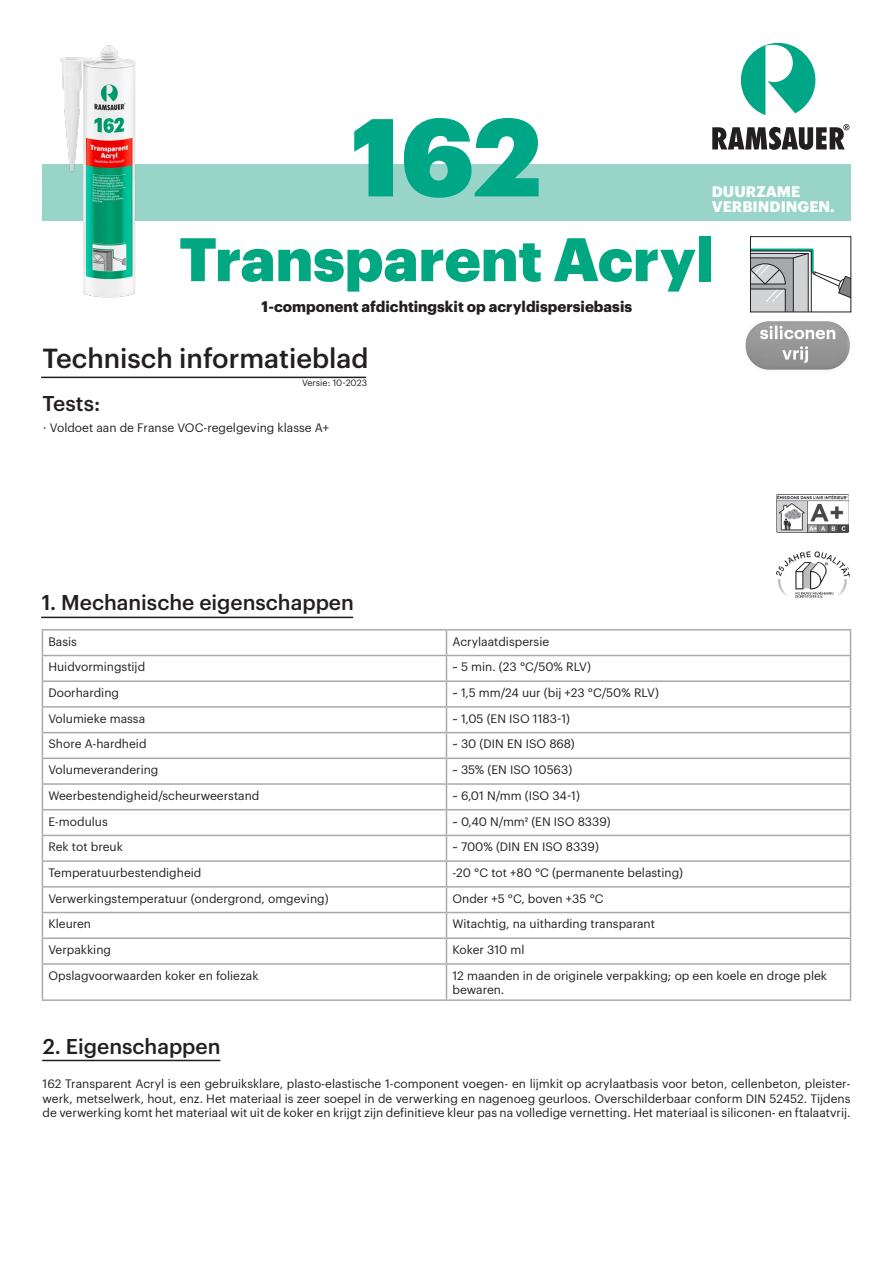
<style>
.page{position:relative;width:893px;height:1263px;background:#fff}
.page>*{position:absolute;margin:0;border:0;box-sizing:border-box;transform-origin:0 0}
.t1{font:900 108px "Graphik";color:#00a786}
.t2{font:900 60px "Graphik";color:#00a780}
.t3{font:500 27px "Graphik";color:#231f20}
.t4{font:500 21px "Graphik";color:#231f20}
.t5{font:700 15px "Graphik";color:#231f20}
.t6{font:700 15px "Graphik";color:#fff}
.t7{font:12px/14.4px "Graphik";color:#231f20}
.t8{font:9px "Graphik";color:#231f20}
</style>
<div class="page">
<div style="left:43px;top:164px;width:808px;height:57px;background:#98d4c8"></div>
<hr style="left:41px;top:377px;width:325px;height:1px;background:#231f20">
<hr style="left:42px;top:629px;width:404px;height:1px;background:#a8a9ad">
<hr style="left:446px;top:629px;width:405px;height:1px;background:#a8a9ad">
<hr style="left:42px;top:655px;width:404px;height:1px;background:#a8a9ad">
<hr style="left:446px;top:655px;width:405px;height:1px;background:#a8a9ad">
<hr style="left:42px;top:680px;width:404px;height:2px;background:#a8a9ad">
<hr style="left:446px;top:680px;width:405px;height:2px;background:#a8a9ad">
<hr style="left:42px;top:706px;width:404px;height:2px;background:#a8a9ad">
<hr style="left:446px;top:706px;width:405px;height:2px;background:#a8a9ad">
<hr style="left:42px;top:732px;width:404px;height:1px;background:#a8a9ad">
<hr style="left:446px;top:732px;width:405px;height:1px;background:#a8a9ad">
<hr style="left:42px;top:757px;width:404px;height:2px;background:#a8a9ad">
<hr style="left:446px;top:757px;width:405px;height:2px;background:#a8a9ad">
<hr style="left:42px;top:783px;width:404px;height:2px;background:#a8a9ad">
<hr style="left:446px;top:783px;width:405px;height:2px;background:#a8a9ad">
<hr style="left:42px;top:809px;width:404px;height:1px;background:#a8a9ad">
<hr style="left:446px;top:809px;width:405px;height:1px;background:#a8a9ad">
<hr style="left:42px;top:835px;width:404px;height:1px;background:#a8a9ad">
<hr style="left:446px;top:835px;width:405px;height:1px;background:#a8a9ad">
<hr style="left:42px;top:860px;width:404px;height:2px;background:#a8a9ad">
<hr style="left:446px;top:860px;width:405px;height:2px;background:#a8a9ad">
<hr style="left:42px;top:886px;width:404px;height:1px;background:#a8a9ad">
<hr style="left:446px;top:886px;width:405px;height:1px;background:#a8a9ad">
<hr style="left:42px;top:912px;width:404px;height:1px;background:#a8a9ad">
<hr style="left:446px;top:912px;width:405px;height:1px;background:#a8a9ad">
<hr style="left:42px;top:937px;width:404px;height:2px;background:#a8a9ad">
<svg style="left:42px;top:630px;width:1px;height:333px"></svg>
<hr style="left:446px;top:937px;width:405px;height:2px;background:#a8a9ad">
<svg style="left:446px;top:630px;width:1px;height:333px"></svg>
<svg style="left:850px;top:630px;width:1px;height:333px"></svg>
<hr style="left:42px;top:963px;width:404px;height:2px;background:#a8a9ad">
<hr style="left:42px;top:965px;width:1px;height:34px;background:#a8a9ad">
<hr style="left:446px;top:963px;width:405px;height:2px;background:#a8a9ad">
<hr style="left:446px;top:965px;width:1px;height:34px;background:#a8a9ad">
<hr style="left:850px;top:965px;width:1px;height:34px;background:#a8a9ad">
<hr style="left:42px;top:999px;width:404px;height:2px;background:#a8a9ad">
<hr style="left:446px;top:999px;width:405px;height:2px;background:#a8a9ad">
<hr style="left:42px;top:1060px;width:178px;height:1px;background:#231f20">
<hr style="left:41px;top:617px;width:312px;height:1px;background:#231f20">
<img style="left:42px;top:45px;width:94px;height:253px">
<svg style="left:712px;top:124px;width:137px;height:26px"></svg>
<svg style="left:741px;top:43px;width:75px;height:72px"></svg>
<svg style="left:752px;top:248px;width:97px;height:62px"></svg>
<div style="left:750px;top:236px;width:101px;height:76px;border:1px solid #231f20"></div>
<img style="left:777px;top:495px;width:72px;height:37px">
<img style="left:777px;top:552px;width:72px;height:46px">
<img style="left:745px;top:321px;width:105px;height:49px">
<p class="t1" style="left:351px;top:73px;width:192px">162</p>
<p class="t2" style="left:179px;top:213px;width:536px">Transparent Acryl</p>
<p class="t6" style="left:712px;top:180px;width:90px">DUURZAME</p>
<p class="t6" style="left:712px;top:195px;width:124px">VERBINDINGEN.</p>
<p class="t5" style="left:262px;top:295px;width:372px">1-component afdichtingskit op acryldispersiebasis</p>
<p class="t3" style="left:43px;top:338px;width:328px">Technisch informatieblad</p>
<p class="t4" style="left:43px;top:387px;width:59px">Tests:</p>
<p class="t8" style="left:302px;top:376px;width:67px">Versie: 10-2023</p>
<p class="t7" style="left:43px;top:420px;width:287px">· Voldoet aan de Franse VOC-regelgeving klasse A+</p>
<p class="t4" style="left:42px;top:587px;width:314px">1. Mechanische eigenschappen</p>
<p class="t7" style="left:48px;top:633px;width:30px">Basis</p>
<p class="t7" style="left:452px;top:633px;width:98px">Acrylaatdispersie</p>
<p class="t7" style="left:48px;top:659px;width:98px">Huidvormingstijd</p>
<p class="t7" style="left:452px;top:659px;width:140px">~ 5 min. (23 °C/50% RLV)</p>
<p class="t7" style="left:48px;top:684px;width:72px">Doorharding</p>
<p class="t7" style="left:452px;top:684px;width:208px">~ 1,5 mm/24 uur (bij +23 °C/50% RLV)</p>
<p class="t7" style="left:48px;top:710px;width:98px">Volumieke massa</p>
<p class="t7" style="left:452px;top:710px;width:119px">~ 1,05 (EN ISO 1183-1)</p>
<p class="t7" style="left:48px;top:736px;width:100px">Shore A-hardheid</p>
<p class="t7" style="left:452px;top:736px;width:124px">~ 30 (DIN EN ISO 868)</p>
<p class="t7" style="left:48px;top:761px;width:112px">Volumeverandering</p>
<p class="t7" style="left:452px;top:761px;width:121px">~ 35% (EN ISO 10563)</p>
<p class="t7" style="left:48px;top:787px;width:213px">Weerbestendigheid/scheurweerstand</p>
<p class="t7" style="left:452px;top:787px;width:129px">~ 6,01 N/mm (ISO 34-1)</p>
<p class="t7" style="left:48px;top:813px;width:61px">E-modulus</p>
<p class="t7" style="left:452px;top:813px;width:160px">~ 0,40 N/mm² (EN ISO 8339)</p>
<p class="t7" style="left:48px;top:839px;width:76px">Rek tot breuk</p>
<p class="t7" style="left:452px;top:839px;width:148px">~ 700% (DIN EN ISO 8339)</p>
<p class="t7" style="left:48px;top:864px;width:154px">Temperatuurbestendigheid</p>
<p class="t7" style="left:452px;top:864px;width:232px">-20 °C tot +80 °C (permanente belasting)</p>
<p class="t7" style="left:48px;top:890px;width:282px">Verwerkingstemperatuur (ondergrond, omgeving)</p>
<p class="t7" style="left:452px;top:890px;width:153px">Onder +5 °C, boven +35 °C</p>
<p class="t7" style="left:48px;top:916px;width:44px">Kleuren</p>
<p class="t7" style="left:452px;top:916px;width:204px">Witachtig, na uitharding transparant</p>
<p class="t7" style="left:48px;top:941px;width:64px">Verpakking</p>
<p class="t7" style="left:452px;top:941px;width:74px">Koker 310 ml</p>
<p class="t7" style="left:48px;top:967px;width:212px">Opslagvoorwaarden koker en foliezak</p>
<p class="t7" style="left:452px;top:967px;width:376px">12 maanden in de originele verpakking; op een koele en droge plek bewaren.</p>
<p class="t4" style="left:43px;top:1030px;width:179px">2. Eigenschappen</p>
<p class="t7" style="left:43px;top:1075px;width:809px;text-align:justify">162 Transparent Acryl is een gebruiksklare, plasto-elastische 1-component voegen- en lijmkit op acrylaatbasis voor beton, cellenbeton, pleister&shy;werk, metselwerk, hout, enz. Het materiaal is zeer soepel in de verwerking en nagenoeg geurloos. Overschilderbaar conform DIN 52452. Tijdens de verwerking komt het materiaal wit uit de koker en krijgt zijn definitieve kleur pas na volledige vernetting. Het materiaal is siliconen- en ftalaatvrij.</p>
</div>
